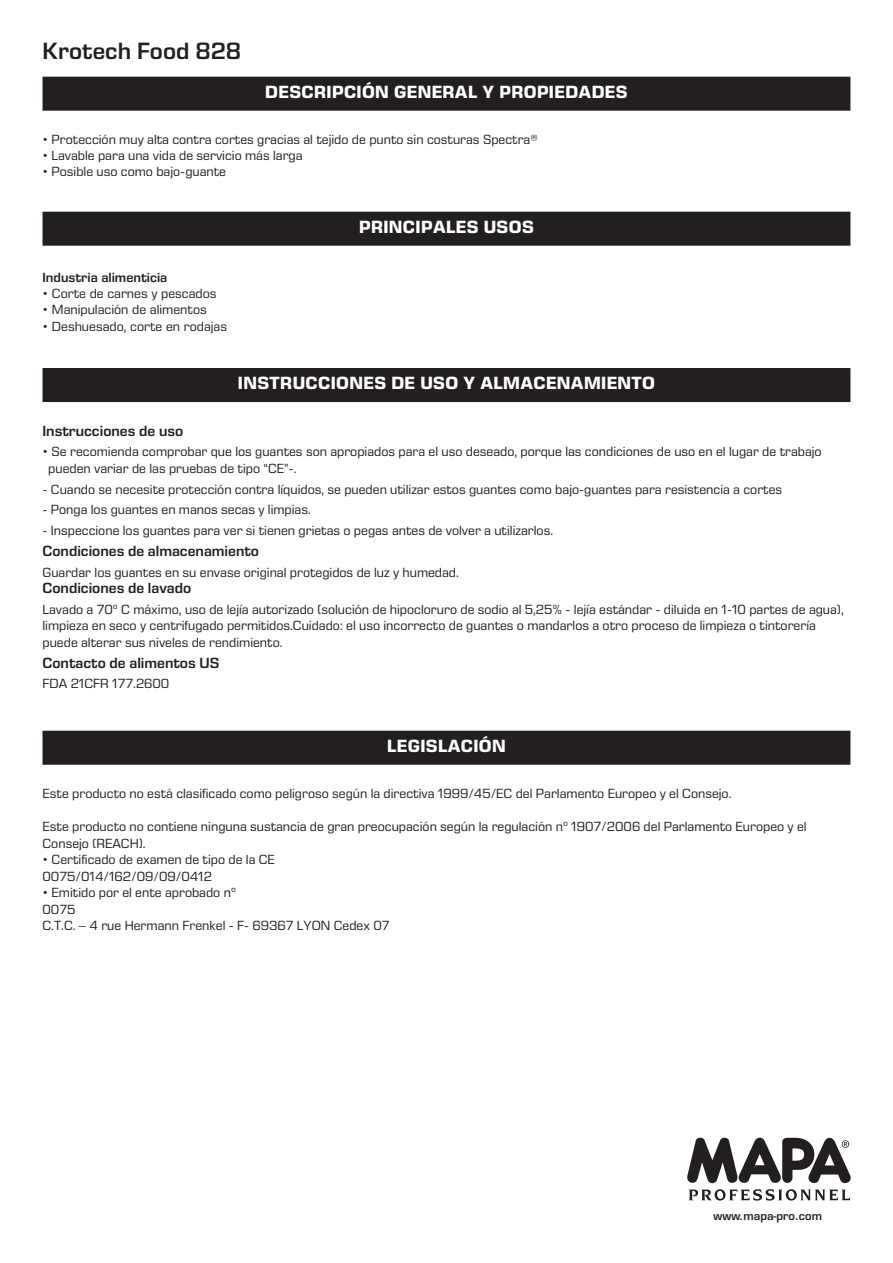
<style>
.page{position:relative;width:893px;height:1263px;background:#fff}
.page>*{position:absolute;margin:0;border:0;box-sizing:border-box;transform-origin:0 0}
._07__Nom_produit_rap{font:600 24px "Eurostile Next LT Pro";color:#231f20}
._08__Titre_bandeau_n{font:700 18px "Eurostile Next LT Pro";letter-spacing:.02em;color:#fff}
._10__Texte{font:600 15px "Eurostile Next LT Pro";color:#231f20}
._10__Texte-2{font:13.5px/16.5px "Eurostile Next LT Pro";color:#231f20}
.formatage_balise{font:13.5px "Eurostile Next LT Pro";color:#231f20}
.secteur_texte{font:13.5px "Eurostile Next LT Pro";color:#231f20}
.secteur_titre{font:600 13.5px "Eurostile Next LT Pro";color:#231f20}
.t1{font:600 11.1px "Eurostile";color:#231f20}
</style>
<div class="page">
<svg style="left:687px;top:1138px;width:164px;height:62px"></svg>
<div style="left:43px;top:77px;width:807px;height:34px;background:#231f20"></div>
<div style="left:43px;top:212px;width:807px;height:34px;background:#231f20"></div>
<div style="left:43px;top:368px;width:807px;height:34px;background:#231f20"></div>
<div style="left:43px;top:731px;width:807px;height:34px;background:#231f20"></div>
<p class="_07__Nom_produit_rap" style="left:43px;top:38px;width:200px">Krotech Food 828</p>
<p class="_08__Titre_bandeau_n" style="left:265px;top:82px;width:364px">DESCRIPCIÓN GENERAL Y PROPIEDADES</p>
<p class="formatage_balise" style="left:43px;top:132px;width:497px">• Protección muy alta contra cortes gracias al tejido de punto sin costuras Spectra®</p>
<p class="formatage_balise" style="left:43px;top:148px;width:262px">• Lavable para una vida de servicio más larga</p>
<p class="formatage_balise" style="left:43px;top:164px;width:185px">• Posible uso como bajo-guante</p>
<p class="secteur_titre" style="left:43px;top:269px;width:126px">Industria alimenticia</p>
<p class="secteur_texte" style="left:43px;top:286px;width:176px">• Corte de carnes y pescados</p>
<p class="secteur_texte" style="left:43px;top:302px;width:166px">• Manipulación de alimentos</p>
<p class="secteur_texte" style="left:43px;top:319px;width:186px">• Deshuesado, corte en rodajas</p>
<p class="_08__Titre_bandeau_n" style="left:359px;top:217px;width:176px">PRINCIPALES USOS</p>
<p class="_08__Titre_bandeau_n" style="left:238px;top:373px;width:419px">INSTRUCCIONES DE USO Y ALMACENAMIENTO</p>
<p class="_10__Texte" style="left:43px;top:422px;width:142px">Instrucciones de uso</p>
<p class="_10__Texte-2" style="left:48px;top:444px;width:775px;text-indent:-6px">• Se recomienda comprobar que los guantes son apropiados para el uso deseado, porque las condiciones de uso en el lugar de trabajo pueden variar de las pruebas de tipo “CE”-.</p>
<p class="_10__Texte-2" style="left:43px;top:481px;width:741px">- Cuando se necesite protección contra líquidos, se pueden utilizar estos guantes como bajo-guantes para resistencia a cortes</p>
<p class="_10__Texte-2" style="left:43px;top:502px;width:270px">- Ponga los guantes en manos secas y limpias.</p>
<p class="_10__Texte-2" style="left:43px;top:522px;width:512px">- Inspeccione los guantes para ver si tienen grietas o pegas antes de volver a utilizarlos.</p>
<p class="_10__Texte" style="left:43px;top:542px;width:218px">Condiciones de almacenamiento</p>
<p class="_10__Texte-2" style="left:43px;top:564px;width:418px">Guardar los guantes en su envase original protegidos de luz y humedad.</p>
<p class="_10__Texte" style="left:43px;top:580px;width:150px">Condiciones de lavado</p>
<p class="_10__Texte-2" style="left:43px;top:601px;width:803px">Lavado a 70º C máximo, uso de lejía autorizado (solución de hipocloruro de sodio al 5,25% - lejía estándar - diluida en 1-10 partes de agua), limpieza en seco y centrifugado permitidos.Cuidado: el uso incorrecto de guantes o mandarlos a otro proceso de limpieza o tintorería puede alterar sus niveles de rendimiento.</p>
<p class="_10__Texte" style="left:43px;top:654px;width:178px">Contacto de alimentos US</p>
<p class="_10__Texte-2" style="left:43px;top:676px;width:128px">FDA 21CFR 177.2600</p>
<p class="_08__Titre_bandeau_n" style="left:387px;top:736px;width:120px">LEGISLACIÓN</p>
<p class="_10__Texte-2" style="left:43px;top:785px;width:690px">Este producto no está clasificado como peligroso según la directiva 1999/45/EC del Parlamento Europeo y el Consejo.</p>
<p class="_10__Texte-2" style="left:43px;top:818px;width:766px">Este producto no contiene ninguna sustancia de gran preocupación según la regulación nº 1907/2006 del Parlamento Europeo y el<br>Consejo (REACH).</p>
<p class="_10__Texte-2" style="left:43px;top:851px;width:234px">• Certificado de examen de tipo de la CE</p>
<p class="_10__Texte-2" style="left:43px;top:868px;width:171px">0075/014/162/09/09/0412</p>
<p class="_10__Texte-2" style="left:43px;top:884px;width:195px">• Emitido por el ente aprobado nº</p>
<p class="_10__Texte-2" style="left:43px;top:901px;width:34px">0075</p>
<p class="_10__Texte-2" style="left:43px;top:917px;width:349px">C.T.C. – 4 rue Hermann Frenkel - F- 69367 LYON Cedex 07</p>
<p class="t1" style="left:714px;top:1209px;width:110px">www.mapa-pro.com</p>
</div>
